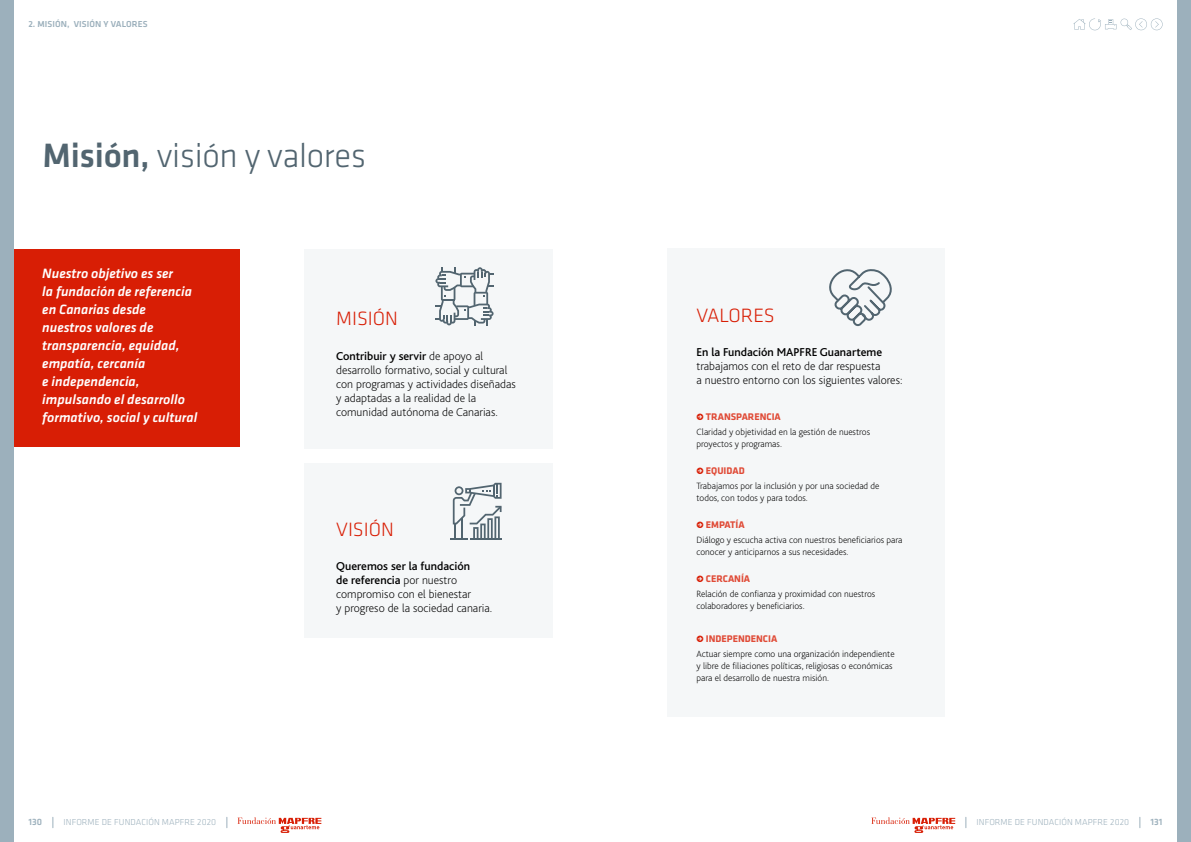
<style>
.page{position:relative;width:1191px;height:842px;background:#fff}
.page>*{position:absolute;margin:0;border:0;box-sizing:border-box;transform-origin:0 0}
.t1{font:300 35px "Klavika";letter-spacing:-.01em;color:#526570}
.t2{font:300 20px "Klavika";color:#d81e05}
.t3{font:italic 500 14px/18px "Klavika";color:#fff}
.t4{font:200 12px/14px "Bliss";color:#000}
.t5{font:500 12px "Bliss";color:#000}
.t6{font:700 10px "Klavika";color:#e04b37}
.t7{font:200 9.5px/12px "Bliss";color:#000}
.t8{font:500 9.5px "Klavika";letter-spacing:.01em;color:#9cb0bc}
.t9{font:300 9px "Klavika";letter-spacing:.01em;color:#9cb0bc}
.t10{font:500 9px "Klavika";letter-spacing:.01em;color:#9cb0bc}
.s1{font-weight:500}
.s2{font-size:9.5px;color:#d81e05}
</style>
<div class="page">
<svg style="left:1073px;top:18px;width:89px;height:12px"></svg>
<svg style="left:871px;top:817px;width:84px;height:16px"></svg>
<svg style="left:237px;top:817px;width:84px;height:16px"></svg>
<div style="left:0;top:0;width:14px;height:842px;background:#9cb0bc"></div>
<div style="left:1176px;top:0;width:15px;height:842px;background:#9cb0bc"></div>
<div style="left:305px;top:463px;width:248px;height:175px;background:#f5f7f8"></div>
<div style="left:304px;top:249px;width:248px;height:199px;background:#f5f7f8"></div>
<svg style="left:450px;top:483px;width:51px;height:56px"></svg>
<div style="left:667px;top:249px;width:278px;height:468px;background:#f5f7f8"></div>
<svg style="left:435px;top:267px;width:58px;height:58px"></svg>
<div style="left:14px;top:249px;width:225px;height:198px;background:#d81e05"></div>
<svg style="left:829px;top:269px;width:63px;height:58px"></svg>
<p class="t10" style="left:28px;top:19px;width:121px">2. MISIÓN, VISIÓN Y VALORES</p>
<h1 class="t1" style="left:43px;top:137px;width:325px"><span class="s1">Misión,</span> visión y valores</h1>
<h3 class="t3" style="left:42px;top:264px;width:157px">Nuestro objetivo es ser<br>la fundación de referencia en Canarias desde nuestros valores de transparencia, equidad, empatía, cercanía<br>e independencia, impulsando el desarrollo formativo, social y cultural</h3>
<h2 class="t2" style="left:336px;top:308px;width:63px">MISIÓN</h2>
<p class="t4" style="left:336px;top:349px;width:181px"><span class="s1">Contribuir y servir</span> de apoyo al desarrollo formativo, social y cultural con programas y actividades diseñadas y adaptadas a la realidad de la comunidad autónoma de Canarias.</p>
<h2 class="t2" style="left:336px;top:518px;width:59px">VISIÓN</h2>
<p class="t4" style="left:336px;top:559px;width:158px"><span class="s1">Queremos ser la fundación<br>de referencia</span> por nuestro compromiso con el bienestar<br>y progreso de la sociedad canaria.</p>
<h2 class="t2" style="left:696px;top:305px;width:80px">VALORES</h2>
<p class="t5" style="left:696px;top:346px;width:187px">En la Fundación MAPFRE Guanarteme</p>
<p class="t4" style="left:696px;top:360px;width:207px">trabajamos con el reto de dar respuesta<br>a nuestro entorno con los siguientes valores:</p>
<p class="t6" style="left:696px;top:411px;width:86px"><span class="s2">•</span> TRANSPARENCIA</p>
<p class="t7" style="left:696px;top:426px;width:175px">Claridad y objetividad en la gestión de nuestros proyectos y programas.</p>
<p class="t6" style="left:696px;top:465px;width:50px"><span class="s2">•</span> EQUIDAD</p>
<p class="t7" style="left:696px;top:480px;width:184px">Trabajamos por la inclusión y por una sociedad de todos, con todos y para todos.</p>
<p class="t6" style="left:696px;top:519px;width:50px"><span class="s2">•</span> EMPATÍA</p>
<p class="t7" style="left:696px;top:534px;width:207px">Diálogo y escucha activa con nuestros beneficiarios para conocer y anticiparnos a sus necesidades.</p>
<p class="t6" style="left:696px;top:574px;width:55px"><span class="s2">•</span> CERCANÍA</p>
<p class="t7" style="left:696px;top:588px;width:180px">Relación de confianza y proximidad con nuestros colaboradores y beneficiarios.</p>
<p class="t6" style="left:696px;top:633px;width:82px"><span class="s2">•</span> INDEPENDENCIA</p>
<p class="t7" style="left:696px;top:648px;width:200px">Actuar siempre como una organización independiente y libre de filiaciones políticas, religiosas o económicas para el desarrollo de nuestra misión.</p>
<p class="t8" style="left:28px;top:817px;width:15px">130</p>
<p class="t9" style="left:64px;top:817px;width:154px">INFORME DE FUNDACIÓN MAPFRE 2020</p>
<p class="t9" style="left:976px;top:817px;width:154px">INFORME DE FUNDACIÓN MAPFRE 2020</p>
<p class="t8" style="left:1150px;top:817px;width:14px">131</p>
</div>
